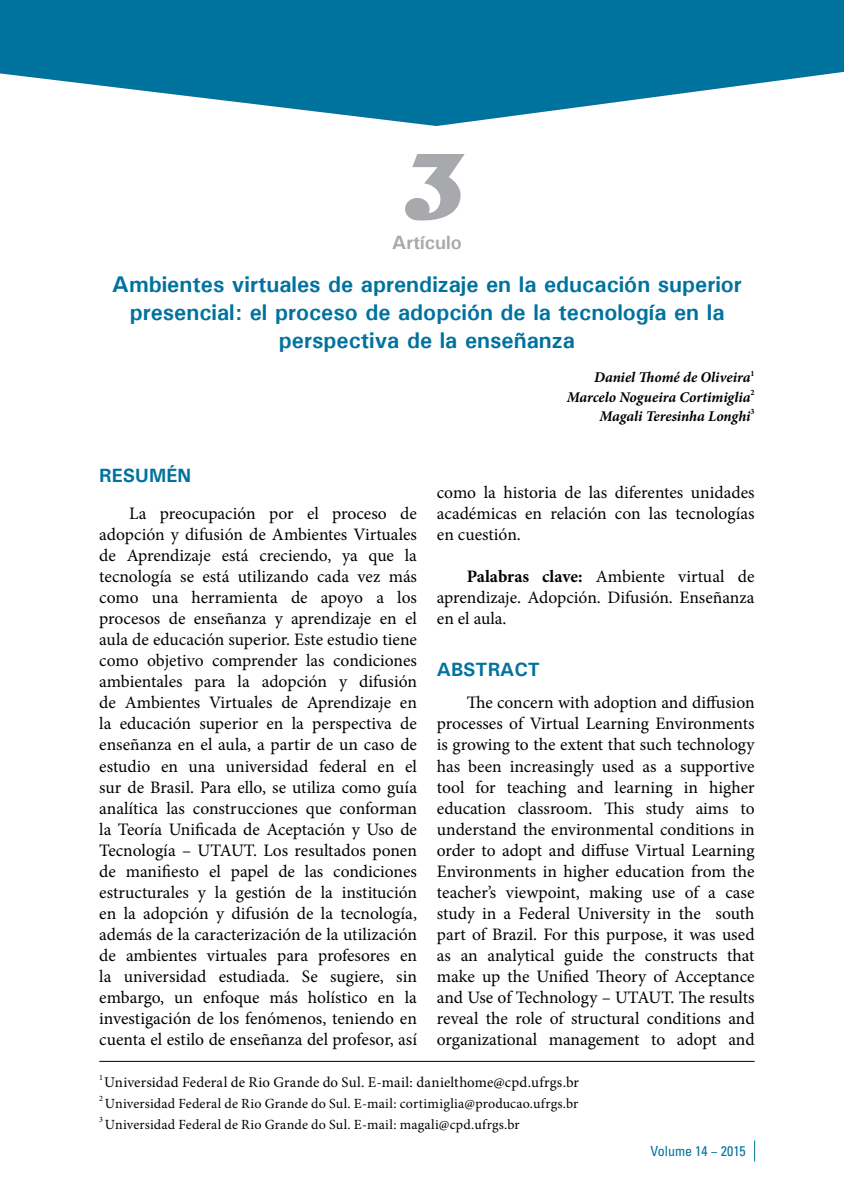
<style>
.page{position:relative;width:844px;height:1191px;background:#fff}
.page>*{position:absolute;margin:0;border:0;box-sizing:border-box;transform-origin:0 0}
.t1{font:700 94.5px "Magneto";color:#a7a9ac}
.t2{font:700 22.75px/28px "Univers";color:#00729e;text-align:center}
.t3{font:700 19.25px "Univers";color:#00729e}
.t4{font:700 19.25px "Univers";color:#a7a9ac}
.t5{font:17.5px/21px "Minion Pro";color:#000;text-align:justify}
.t6{font:italic 700 14.88px/19.2px "Minion Pro";letter-spacing:-.005em;color:#000;text-align:right}
.t7{font:14.88px "Minion Pro";letter-spacing:.01em;color:#000}
.t8{font:14px "Minion Pro";letter-spacing:.01em;color:#000}
.t9{font:condensed 14px "Univers";color:#00729e}
.t10{font:8.22px "Minion Pro";color:#000}
.s1{font-weight:700}
</style>
<div class="page">
<svg style="left:754px;top:1140px;width:1px;height:21px"></svg>
<svg style="left:0;top:0;width:843px;height:126px;fill:#00729e"></svg>
<hr style="left:99px;top:1061px;width:655px;height:1px;background:#000">
<h1 class="t1" style="left:399px;top:133px;width:67px">3</h1>
<p class="t4" style="left:392px;top:230px;width:71px">Artículo</p>
<h2 class="t2" style="left:112px;top:270px;width:631px">Ambientes virtuales de aprendizaje en la educación superior presencial: el proceso de adopción de la tecnología en la perspectiva de la enseñanza</h2>
<p class="t6" style="left:566px;top:368px;width:189px">Daniel Thomé de Oliveira<sup>1<br></sup>Marcelo Nogueira Cortimiglia<sup>2<br></sup>Magali Teresinha Longhi<sup>3</sup></p>
<p class="t3" style="left:99px;top:463px;width:93px">Resumén</p>
<p class="t5" style="left:99px;top:503px;width:319px;text-indent:30px">La preocupación por el proceso de adopción y difusión de Ambientes Virtuales de Aprendizaje está creciendo, ya que la tecnología se está utilizando cada vez más como una herramienta de apoyo a los procesos de enseñanza y aprendizaje en el aula de educación superior. Este estudio tiene como objetivo comprender las condiciones ambientales para la adopción y difusión de Ambientes Virtuales de Aprendizaje en la educación superior en la perspectiva de enseñanza en el aula, a partir de un caso de estudio en una universidad federal en el sur de Brasil. Para ello, se utiliza como guía analítica las construcciones que conforman la Teoría Unificada de Aceptación y Uso de Tecnología – UTAUT. Los resultados ponen de manifiesto el papel de las condiciones estructurales y la gestión de la institución en la adopción y difusión de la tecnología, además de la caracterización de la utilización de ambientes virtuales para profesores en la universidad estudiada. Se sugiere, sin embargo, un enfoque más holístico en la investigación de los fenómenos, teniendo en cuenta el estilo de enseñanza del profesor, así</p>
<p class="t5" style="left:437px;top:482px;width:319px">como la historia de las diferentes unidades académicas en relación con las tecnologías en cuestión.</p>
<p class="t5" style="left:437px;top:566px;width:319px;text-indent:30px"><span class="s1">Palabras clave:</span> Ambiente virtual de aprendizaje. Adopción. Difusión. Enseñanza en el aula.</p>
<p class="t3" style="left:437px;top:657px;width:104px">Abstract</p>
<p class="t5" style="left:437px;top:692px;width:319px;text-indent:30px">The concern with adoption and diffusion processes of Virtual Learning Environments is growing to the extent that such technology has been increasingly used as a supportive tool for teaching and learning in higher education classroom. This study aims to understand the environmental conditions in order to adopt and diffuse Virtual Learning Environments in higher education from the teacher’s viewpoint, making use of a case study in a Federal University in the south part of Brazil. For this purpose, it was used as an analytical guide the constructs that make up the Unified Theory of Acceptance and Use of Technology – UTAUT. The results reveal the role of structural conditions and organizational management to adopt and</p>
<p class="t7" style="left:99px;top:1072px;width:481px"><sup>1</sup>Universidad Federal de Rio Grande do Sul. E-mail: danielthome@cpd.ufrgs.br</p>
<p class="t10" style="left:99px;top:1093px;width:5px">2</p>
<p class="t8" style="left:105px;top:1093px;width:475px">Universidad Federal de Rio Grande do Sul. E-mail: cortimiglia@producao.ufrgs.br</p>
<p class="t10" style="left:99px;top:1114px;width:5px">3</p>
<p class="t8" style="left:105px;top:1114px;width:416px">Universidad Federal de Rio Grande do Sul. E-mail: magali@cpd.ufrgs.br</p>
<p class="t9" style="left:650px;top:1141px;width:97px">Volume 14 − 2015</p>
</div>
